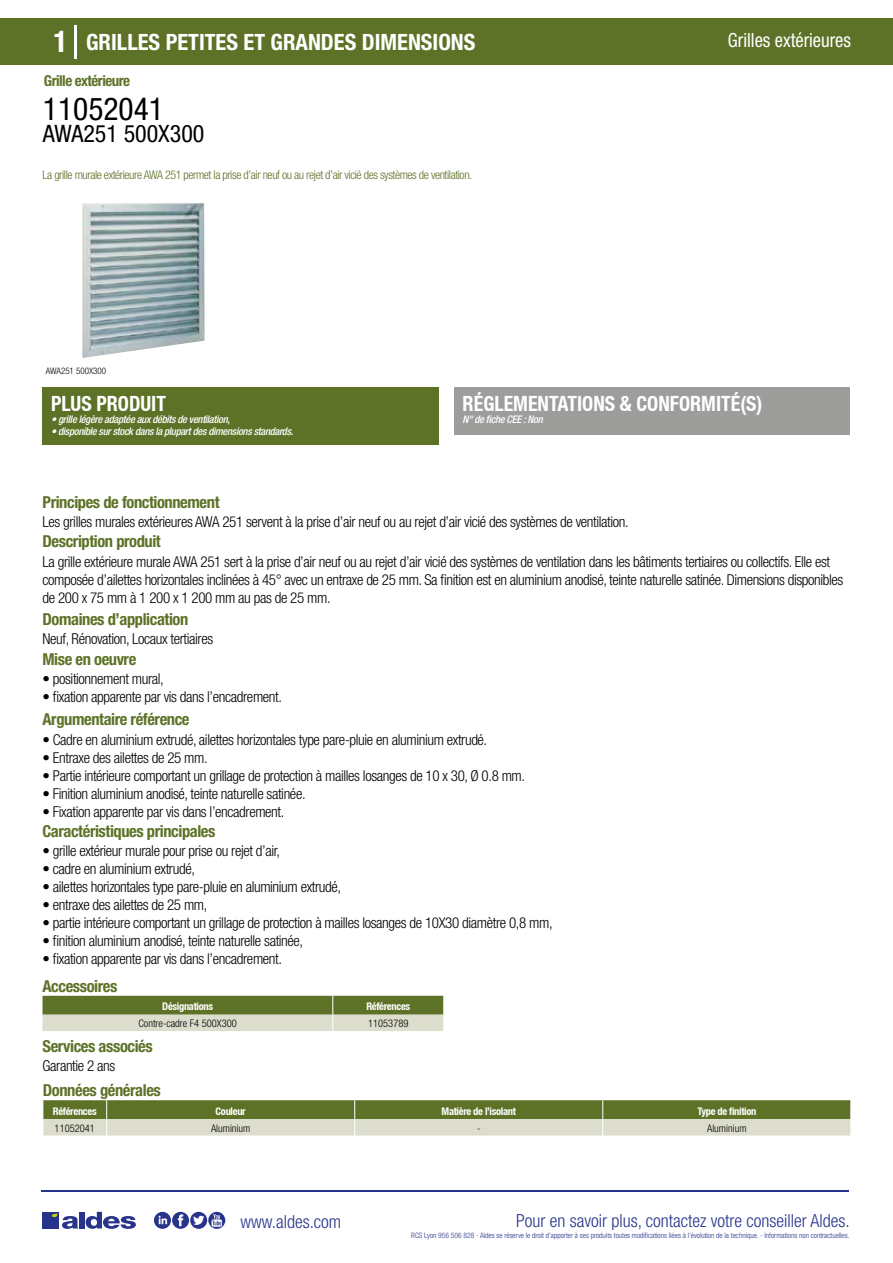
<style>
.page{position:relative;width:893px;height:1263px;background:#fff}
.page>*{position:absolute;margin:0;border:0;box-sizing:border-box;transform-origin:0 0}
.t1{font:condensed 31.5px "Helvetica Neue LT Std";color:#000}
.t2{font:condensed 24px "Helvetica Neue LT Std";color:#000}
.t3{font:700 condensed 22.5px "Helvetica Neue LT Std";color:#fff}
.t4{font:700 condensed 21px "Helvetica Neue";color:#fff;scale:.95 1}
.t5{font:condensed 19.5px "Helvetica Neue LT Std";color:#fff;scale:.95 1}
.t6{font:300 condensed 18px "Helvetica Neue";color:#28348b}
.t7{font:700 condensed 16.5px "Helvetica Neue LT Std";letter-spacing:-.025em;color:#5d7227}
.t8{font:300 condensed 15px/18px "Helvetica Neue LT Std";letter-spacing:-.025em;color:#000}
.t9{font:700 condensed 15px "Helvetica Neue LT Std";letter-spacing:-.035em;color:#5d7227}
.t10{font:300 condensed 12px "Helvetica Neue LT Std";letter-spacing:-.035em;color:#5d7227}
.t11{font:italic 500 condensed 10.5px "Helvetica Neue";letter-spacing:-.03em;color:#fff}
.t12{font:700 condensed 10.5px "Helvetica Neue";letter-spacing:-.03em;color:#fff}
.t13{font:300 condensed 10.5px "Helvetica Neue";color:#000}
.t14{font:300 condensed 9px "Helvetica Neue";color:#000}
.t15{font:300 condensed 7.5px "Helvetica Neue";color:#28348b}
.s1{font-size:30px}
</style>
<div class="page">
<div style="left:0;top:18px;width:893px;height:46px;background:#5d7227"></div>
<div style="left:454px;top:387px;width:396px;height:48px;background:#9d9d9c"></div>
<div style="left:43px;top:387px;width:396px;height:57px;background:#5d7227"></div>
<hr style="left:74px;top:25px;width:2px;height:33px;background:#fff">
<svg style="left:82px;top:203px;width:123px;height:155px;background:#a3b3b6"></svg>
<svg style="left:43px;top:996px;width:401px;height:35px;background:#9aa576"></svg>
<svg style="left:43px;top:1100px;width:808px;height:36px;background:#9ba678"></svg>
<hr style="left:41px;top:1190px;width:808px;height:1px;background:#28348b">
<svg style="left:154px;top:1212px;width:71px;height:17px"></svg>
<div style="left:42px;top:1212px;width:17px;height:16px;background:#28348b"></div>
<div style="left:79px;top:1212px;width:5px;height:16px;background:#28348b"></div>
<svg style="left:86px;top:1212px;width:50px;height:17px"></svg>
<svg style="left:52px;top:1213px;width:26px;height:16px"></svg>
<h3 class="t3" style="left:54px;top:28px;width:423px"><span class="s1">1</span> GRILLES PETITES ET GRANDES DIMENSIONS</h3>
<h3 class="t5" style="left:728px;top:29px;width:131px">Grilles extérieures</h3>
<p class="t9" style="left:44px;top:71px;width:88px">Grille extérieure</p>
<h1 class="t1" style="left:43px;top:91px;width:122px">11052041</h1>
<h2 class="t2" style="left:43px;top:120px;width:163px">AWA251 500X300</h2>
<p class="t10" style="left:43px;top:167px;width:431px">La grille murale extérieure AWA 251 permet la prise d’air neuf ou au rejet d’air vicié des systèmes de ventilation.</p>
<p class="t14" style="left:46px;top:365px;width:50px">Grille AWA 251</p>
<p class="t14" style="left:46px;top:365px;width:62px">AWA251 500X300</p>
<h3 class="t4" style="left:51px;top:391px;width:122px">PLUS PRODUIT</h3>
<p class="t11" style="left:51px;top:413px;width:180px">• grille légère adaptée aux débits de ventilation,</p>
<p class="t11" style="left:51px;top:425px;width:244px">• disponible sur stock dans la plupart des dimensions standards.</p>
<p class="t7" style="left:43px;top:492px;width:179px">Principes de fonctionnement</p>
<h3 class="t4" style="left:463px;top:391px;width:317px">RÉGLEMENTATIONS &amp; CONFORMITÉ(S)</h3>
<p class="t11" style="left:463px;top:413px;width:82px">N° de fiche CEE : Non</p>
<p class="t8" style="left:43px;top:513px;width:588px">Les grilles murales extérieures AWA 251 servent à la prise d’air neuf ou au rejet d’air vicié des systèmes de ventilation.</p>
<p class="t8" style="left:43px;top:552px;width:802px">La grille extérieure murale AWA 251 sert à la prise d’air neuf ou au rejet d’air vicié des systèmes de ventilation dans les bâtiments tertiaires ou collectifs. Elle est composée d’ailettes horizontales inclinées à 45° avec un entraxe de 25 mm. Sa finition est en aluminium anodisé, teinte naturelle satinée. Dimensions disponibles de 200 x 75 mm à 1 200 x 1 200 mm au pas de 25 mm.</p>
<p class="t8" style="left:43px;top:630px;width:172px">Neuf, Rénovation, Locaux tertiaires</p>
<p class="t8" style="left:43px;top:669px;width:123px">• positionnement mural,</p>
<p class="t8" style="left:43px;top:687px;width:241px">• fixation apparente par vis dans l’encadrement.</p>
<p class="t7" style="left:43px;top:531px;width:120px">Description produit</p>
<p class="t7" style="left:43px;top:609px;width:147px">Domaines d’application</p>
<p class="t7" style="left:43px;top:649px;width:95px">Mise en oeuvre</p>
<p class="t7" style="left:43px;top:709px;width:149px">Argumentaire référence</p>
<p class="t8" style="left:43px;top:730px;width:446px">• Cadre en aluminium extrudé, ailettes horizontales type pare-pluie en aluminium extrudé.</p>
<p class="t8" style="left:43px;top:748px;width:167px">• Entraxe des ailettes de 25 mm.</p>
<p class="t8" style="left:43px;top:766px;width:484px">• Partie intérieure comportant un grillage de protection à mailles losanges de 10 x 30, Ø 0.8 mm.</p>
<p class="t8" style="left:43px;top:784px;width:265px">• Finition aluminium anodisé, teinte naturelle satinée.</p>
<p class="t8" style="left:43px;top:802px;width:243px">• Fixation apparente par vis dans l’encadrement.</p>
<p class="t7" style="left:43px;top:821px;width:174px">Caractéristiques principales</p>
<p class="t8" style="left:43px;top:842px;width:239px">• grille extérieur murale pour prise ou rejet d’air,</p>
<p class="t8" style="left:43px;top:860px;width:154px">• cadre en aluminium extrudé,</p>
<p class="t8" style="left:43px;top:878px;width:300px">• ailettes horizontales type pare-pluie en aluminium extrudé,</p>
<p class="t8" style="left:43px;top:896px;width:166px">• entraxe des ailettes de 25 mm,</p>
<p class="t8" style="left:43px;top:914px;width:512px">• partie intérieure comportant un grillage de protection à mailles losanges de 10X30 diamètre 0,8 mm,</p>
<p class="t8" style="left:43px;top:932px;width:262px">• finition aluminium anodisé, teinte naturelle satinée,</p>
<p class="t8" style="left:43px;top:950px;width:241px">• fixation apparente par vis dans l’encadrement.</p>
<p class="t7" style="left:43px;top:976px;width:76px">Accessoires</p>
<p class="t12" style="left:162px;top:1000px;width:52px">Désignations</p>
<p class="t12" style="left:366px;top:1000px;width:45px">Références</p>
<p class="t13" style="left:138px;top:1017px;width:100px">Contre-cadre F4 500X300</p>
<p class="t13" style="left:368px;top:1017px;width:42px">11053789</p>
<p class="t7" style="left:43px;top:1036px;width:112px">Services associés</p>
<p class="t8" style="left:43px;top:1057px;width:74px">Garantie 2 ans</p>
<p class="t7" style="left:43px;top:1080px;width:119px">Données générales</p>
<p class="t12" style="left:53px;top:1105px;width:45px">Références</p>
<p class="t12" style="left:216px;top:1105px;width:32px">Couleur</p>
<p class="t12" style="left:442px;top:1105px;width:76px">Matière de l’isolant</p>
<p class="t12" style="left:697px;top:1105px;width:60px">Type de finition</p>
<p class="t13" style="left:55px;top:1122px;width:42px">11052041</p>
<p class="t13" style="left:211px;top:1122px;width:41px">Aluminium</p>
<p class="t13" style="left:477px;top:1122px;width:5px">-</p>
<p class="t13" style="left:707px;top:1122px;width:41px">Aluminium</p>
<p class="t6" style="left:240px;top:1211px;width:102px">www.aldes.com</p>
<p class="t6" style="left:516px;top:1211px;width:335px">Pour en savoir plus, contactez votre conseiller Aldes.</p>
<p class="t15" style="left:411px;top:1230px;width:440px">RCS Lyon 956 506 828 - Aldes se réserve le droit d’apporter à ses produits toutes modifications liées à l’évolution de la technique. - Informations non contractuelles.</p>
</div>
